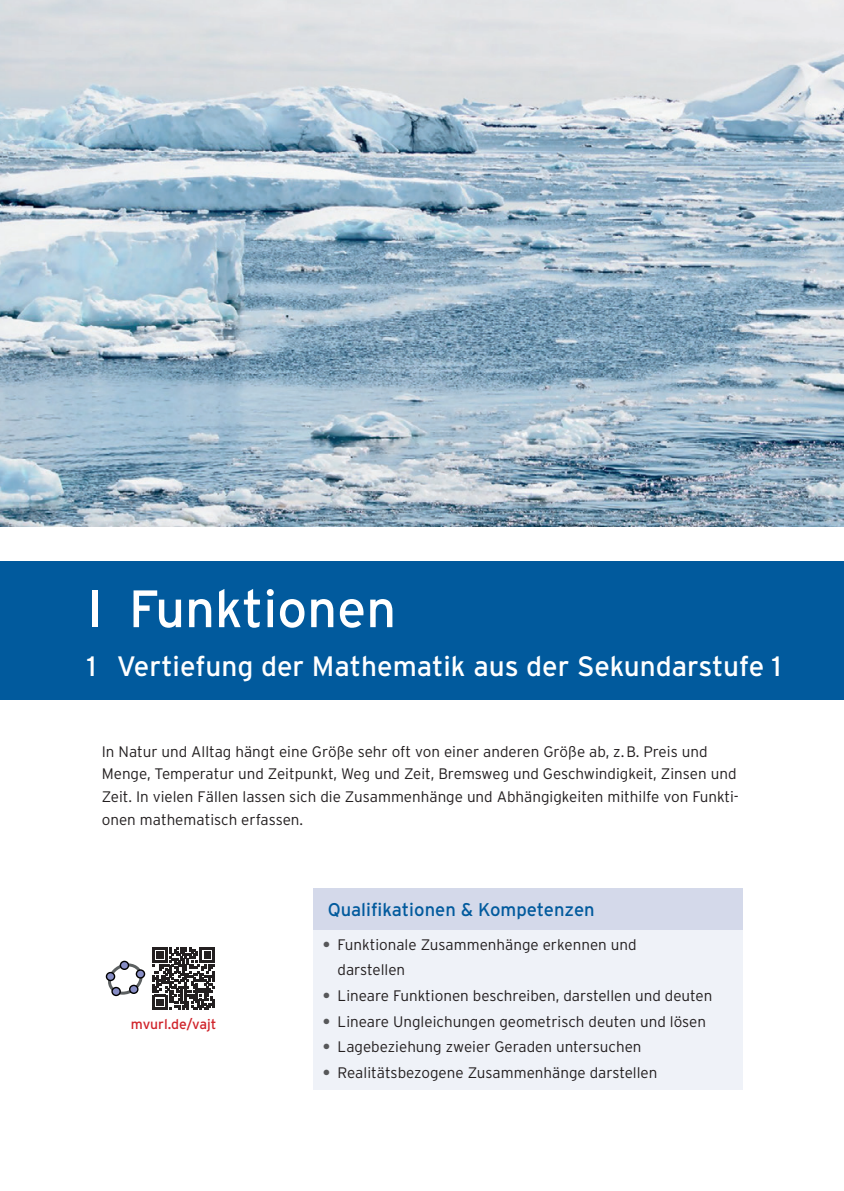
<style>
.page{position:relative;width:844px;height:1191px;background:#fff}
.page>*{position:absolute;margin:0;border:0;box-sizing:border-box;transform-origin:0 0}
.t1{font:52.5px "Interstate";color:#fff}
.t2{font:28px "Interstate";color:#fff}
.MO_Fliesstext{font:18.38px "Interstate";color:#015a9d}
.MO_Fliesstext-2{font:300 15.22px/22.8px "Interstate";color:#231f20}
.mvurl{font:14px "Interstate";color:#d0232a}
.s1{font-weight:700;color:#57585a}
</style>
<div class="page">
<svg style="left:108px;top:962px;width:36px;height:34px"></svg>
<svg style="left:130px;top:985px;width:8px;height:8px"></svg>
<div style="left:129px;top:984px;width:9px;height:10px;border:1px solid #000001;border-radius:50%"></div>
<div style="left:136px;top:970px;width:8px;height:8px;background:#878dc5;border-radius:50%"></div>
<div style="left:136px;top:969px;width:9px;height:9px;border:1px solid #000001;border-radius:50%"></div>
<svg style="left:112px;top:987px;width:8px;height:8px"></svg>
<div style="left:111px;top:986px;width:10px;height:10px;border:1px solid #000001;border-radius:50%"></div>
<div style="left:106px;top:972px;width:8px;height:8px;background:#878dc5;border-radius:50%"></div>
<div style="left:106px;top:972px;width:9px;height:9px;border:1px solid #000001;border-radius:50%"></div>
<svg style="left:120px;top:961px;width:8px;height:8px"></svg>
<div style="left:120px;top:960px;width:9px;height:10px;border:1px solid #000001;border-radius:50%"></div>
<svg style="left:152px;top:947px;width:62px;height:62px"></svg>
<div style="left:0;top:561px;width:843px;height:138px;background:#015a9d"></div>
<div style="left:313px;top:888px;width:429px;height:42px;background:#d4d9ea"></div>
<div style="left:313px;top:930px;width:429px;height:159px;background:#eff2f8"></div>
<img style="left:0;top:0;width:843px;height:526px">
<h1 class="t1" style="left:87px;top:579px;width:311px">I Funktionen</h1>
<h2 class="t2" style="left:87px;top:650px;width:695px">1 Vertiefung der Mathematik aus der Sekundarstufe 1</h2>
<p class="MO_Fliesstext-2" style="left:102px;top:740px;width:638px">In Natur und Alltag hängt eine Größe sehr oft von einer anderen Größe ab, z.B. Preis und Menge, Temperatur und Zeitpunkt, Weg und Zeit, Bremsweg und Geschwindigkeit, Zinsen und Zeit. In vielen Fällen lassen sich die Zusammenhänge und Abhängigkeiten mithilfe von Funkti&shy;onen mathematisch erfassen.</p>
<p class="mvurl" style="left:131px;top:1015px;width:87px">mvurl.de/vajt</p>
<p class="MO_Fliesstext" style="left:327px;top:899px;width:268px">Qualifikationen &amp; Kompetenzen</p>
<p class="MO_Fliesstext-2" style="left:337px;top:931px;width:300px;line-height:25.6px;text-indent:-15px"><span class="s1">•</span> Funktionale Zusammenhänge erkennen und darstellen</p>
<p class="MO_Fliesstext-2" style="left:322px;top:984px;width:391px"><span class="s1">•</span> Lineare Funktionen beschreiben, darstellen und deuten</p>
<p class="MO_Fliesstext-2" style="left:322px;top:1009px;width:385px"><span class="s1">•</span> Lineare Ungleichungen geometrisch deuten und lösen</p>
<p class="MO_Fliesstext-2" style="left:322px;top:1035px;width:320px"><span class="s1">•</span> Lagebeziehung zweier Geraden untersuchen</p>
<p class="MO_Fliesstext-2" style="left:322px;top:1061px;width:336px"><span class="s1">•</span> Realitätsbezogene Zusammenhänge darstellen</p>
</div>
